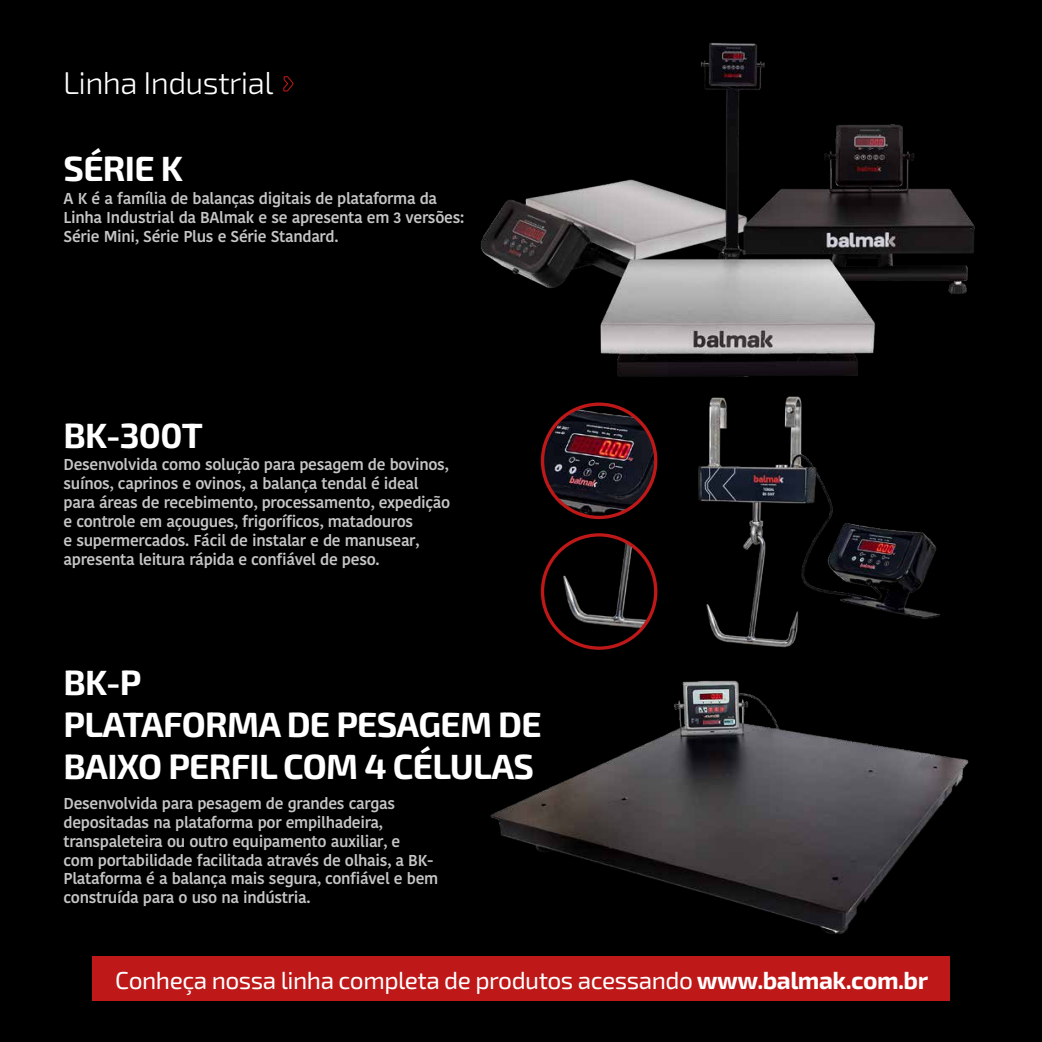
<style>
.page{position:relative;width:1042px;height:1042px;background:#000}
.page>*{position:absolute;margin:0;border:0;box-sizing:border-box;transform-origin:0 0}
.t1{font:700 35px/42px "Exo 2";letter-spacing:-.02em;color:#fff}
.t2{font:300 31.5px "Exo 2";letter-spacing:-.02em;color:#fff}
.t3{font:24.5px "Exo 2";letter-spacing:-.02em;color:#fff}
.t4{font:600 15.75px/18.9px "Kohinoor Telugu";letter-spacing:-.02em;color:#c6c6c6}
.s1{font-weight:700}
</style>
<div class="page">
<div style="left:93px;top:957px;width:857px;height:44px;background:#be1818"></div>
<svg style="left:283px;top:76px;width:11px;height:16px"></svg>
<img style="left:481px;top:189px;width:94px;height:99px">
<img style="left:903px;top:151px;width:72px;height:143px">
<img style="left:575px;top:42px;width:328px;height:367px">
<img style="left:662px;top:377px;width:278px;height:271px">
<img style="left:542px;top:404px;width:114px;height:113px;border-radius:57px">
<div style="left:541px;top:402px;width:116px;height:117px;border:3px solid #be1818;border-radius:50%"></div>
<img style="left:542px;top:535px;width:114px;height:107px">
<div style="left:541px;top:533px;width:116px;height:117px;border:3px solid #be1818;border-radius:50%"></div>
<img style="left:490px;top:680px;width:479px;height:254px">
<h2 class="t2" style="left:63px;top:62px;width:212px">Linha Industrial</h2>
<h1 class="t1" style="left:64px;top:146px;width:121px">SÉRIE K</h1>
<p class="t4" style="left:64px;top:189px;width:402px">A K é a família de balanças digitais de plataforma da<br>Linha Industrial da BAlmak e se apresenta em 3 versões:<br>Série Mini, Série Plus e Série Standard.</p>
<h1 class="t1" style="left:64px;top:413px;width:141px">BK-300T</h1>
<p class="t4" style="left:64px;top:455px;width:388px">Desenvolvida como solução para pesagem de bovinos, suínos, caprinos e ovinos, a balança tendal é ideal para áreas de recebimento, processamento, expedição e controle em açougues, frigoríficos, matadouros<br>e supermercados. Fácil de instalar e de manusear, apresenta leitura rápida e confiável de peso.</p>
<h1 class="t1" style="left:64px;top:660px;width:480px">BK-P<br>PLATAFORMA DE PESAGEM DE<br>BAIXO PERFIL COM 4 CÉLULAS</h1>
<p class="t4" style="left:64px;top:794px;width:376px">Desenvolvida para pesagem de grandes cargas depositadas na plataforma por empilhadeira, transpaleteira ou outro equipamento auxiliar, e<br>com portabilidade facilitada através de olhais, a BK-Plataforma é a balança mais segura, confiável e bem construída para o uso na indústria.</p>
<h3 class="t3" style="left:115px;top:963px;width:814px">Conheça nossa linha completa de produtos acessando <span class="s1">www.balmak.com.br</span></h3>
</div>
